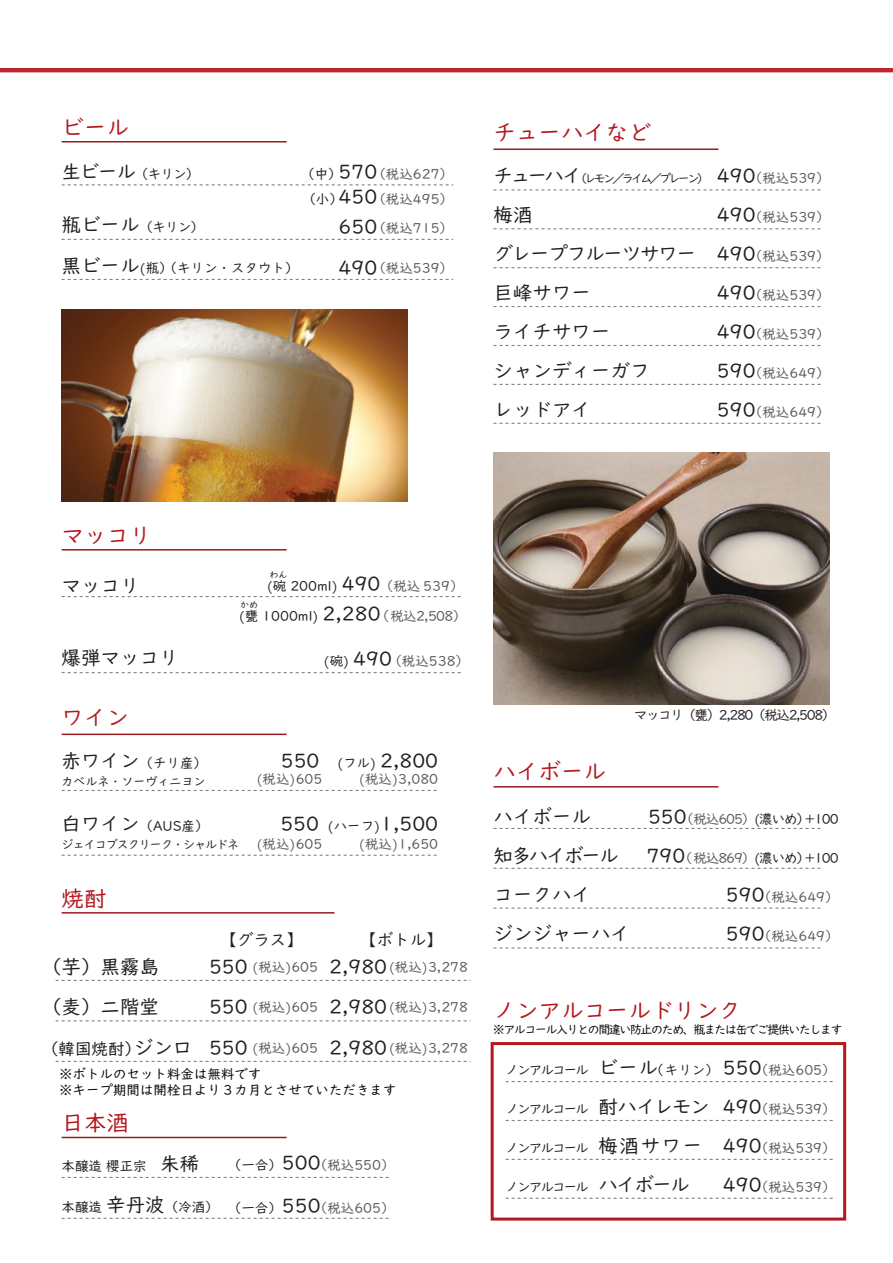
<style>
.page{position:relative;width:893px;height:1263px;background:#fff}
.page>*{position:absolute;margin:0;border:0;box-sizing:border-box;transform-origin:0 0}
.t1{font:22.5px "UD Digi Kyokasho NP R";color:#b4181d}
.t2{font:19.5px/39px "UD Digi Kyokasho NP R";color:#231f20}
.t3{font:16.5px "UD Digi Kyokasho NP R";color:#231f20}
.t4{font:13.5px/25.2px "UD Digi Kyokasho NP R";color:#57585a}
.t5{font:13.5px "UD Digi Kyokasho NP R";letter-spacing:-.08em;color:#231f20}
.t6{font:13.5px "UD Digi Kyokasho NP R";color:#231f20}
.t7{font:13.5px/15.1px "UD Digi Kyokasho N R";color:#080704}
.t8{font:13.5px "UD Digi Kyokasho NP R";letter-spacing:-.14em;color:#231f20}
.t9{font:13.5px "UD Digi Kyokasho NP R";letter-spacing:-.1em;color:#231f20}
.t10{font:12px "UD Digi Kyokasho N R";letter-spacing:-.12em;color:#080704}
.t11{font:12px "UD Digi Kyokasho NP R";letter-spacing:-.22em;color:#231f20}
.t12{font:12px "UD Digi Kyokasho NP R";letter-spacing:-.08em;color:#231f20}
.t13{font:12px "UD Digi Kyokasho NP R";color:#231f20}
.t14{font:9px "UD Digi Kyokasho NP R";color:#231f20}
.s1{font-size:19.5px}
.s2{color:#231f20}
.s3{font-size:19.5px;color:#231f20}
.s4{color:#57585a}
.s5{font-size:13.5px}
</style>
<div class="page">
<div style="left:491px;top:1042px;width:355px;height:178px;border:3px solid #b4181d"></div>
<hr style="left:62px;top:141px;width:225px;height:1px;background:#981a1e">
<hr style="left:493px;top:786px;width:225px;height:1px;background:#981a1e">
<hr style="left:62px;top:549px;width:225px;height:1px;background:#981a1e">
<hr style="left:62px;top:734px;width:225px;height:1px;background:#981a1e">
<hr style="left:493px;top:148px;width:225px;height:2px;background:#981a1e">
<hr style="left:62px;top:912px;width:272px;height:2px;background:#981a1e">
<hr style="left:62px;top:1137px;width:225px;height:1px;background:#981a1e">
<svg style="left:62px;top:184px;width:391px;height:1px"></svg>
<svg style="left:62px;top:239px;width:391px;height:1px"></svg>
<svg style="left:62px;top:279px;width:391px;height:1px"></svg>
<svg style="left:493px;top:828px;width:328px;height:1px"></svg>
<svg style="left:493px;top:907px;width:328px;height:2px"></svg>
<svg style="left:493px;top:947px;width:328px;height:1px"></svg>
<svg style="left:62px;top:790px;width:375px;height:1px"></svg>
<svg style="left:62px;top:855px;width:375px;height:1px"></svg>
<svg style="left:493px;top:189px;width:328px;height:1px"></svg>
<svg style="left:493px;top:228px;width:328px;height:1px"></svg>
<svg style="left:493px;top:267px;width:328px;height:1px"></svg>
<svg style="left:493px;top:306px;width:328px;height:1px"></svg>
<svg style="left:493px;top:345px;width:328px;height:1px"></svg>
<svg style="left:493px;top:384px;width:328px;height:1px"></svg>
<svg style="left:493px;top:423px;width:328px;height:1px"></svg>
<svg style="left:62px;top:1177px;width:327px;height:1px"></svg>
<svg style="left:62px;top:1218px;width:327px;height:1px"></svg>
<svg style="left:0;top:69px;width:893px;height:3px;background:#bd262b"></svg>
<img style="left:493px;top:453px;width:337px;height:252px">
<img style="left:62px;top:310px;width:345px;height:191px">
<svg style="left:493px;top:868px;width:328px;height:1px"></svg>
<svg style="left:56px;top:1061px;width:415px;height:1px"></svg>
<svg style="left:56px;top:1020px;width:415px;height:1px"></svg>
<svg style="left:56px;top:980px;width:415px;height:1px"></svg>
<svg style="left:506px;top:1081px;width:327px;height:1px"></svg>
<svg style="left:506px;top:1120px;width:327px;height:1px"></svg>
<svg style="left:506px;top:1159px;width:327px;height:1px"></svg>
<svg style="left:506px;top:1198px;width:327px;height:1px"></svg>
<svg style="left:62px;top:596px;width:399px;height:1px"></svg>
<svg style="left:62px;top:672px;width:399px;height:1px"></svg>
<h1 class="t1" style="left:62px;top:116px;width:69px">ビール</h1>
<h1 class="t1" style="left:493px;top:121px;width:159px">チューハイなど</h1>
<p class="t5" style="left:62px;top:167px;width:139px"><span class="s1">生ビール</span>（キリン）</p>
<p class="t5" style="left:62px;top:221px;width:144px"><span class="s1">瓶ビール</span>（キリン）</p>
<p class="t5" style="left:62px;top:261px;width:238px"><span class="s1">黒ビール</span>(瓶）（キリン・スタウト）</p>
<p class="t4" style="left:301px;top:161px;width:153px"><span class="s2">（中）</span><span class="s3">570</span>（税込627）<span class="s2">（小）</span><span class="s3">450</span>（税込495）</p>
<p class="t4" style="left:339px;top:215px;width:116px"><span class="s3">650</span>（税込715）</p>
<p class="t4" style="left:339px;top:256px;width:116px"><span class="s3">490</span>（税込539）</p>
<p class="t11" style="left:493px;top:173px;width:217px"><span class="s1">チューハイ</span>（レモン／ライム／プレーン）</p>
<h2 class="t2" style="left:493px;top:195px;width:204px">梅酒<br>グレープフルーツサワー巨峰サワー<br>ライチサワー<br>シャンディーガフ<br>レッドアイ</h2>
<p class="t4" style="left:717px;top:165px;width:114px"><span class="s3">490</span>（税込539）</p>
<p class="t4" style="left:717px;top:204px;width:114px"><span class="s3">490</span>（税込539）</p>
<p class="t4" style="left:717px;top:243px;width:114px"><span class="s3">490</span>（税込539）</p>
<p class="t4" style="left:717px;top:282px;width:114px"><span class="s3">490</span>（税込539）</p>
<p class="t4" style="left:717px;top:321px;width:114px"><span class="s3">490</span>（税込539）</p>
<p class="t4" style="left:717px;top:360px;width:114px"><span class="s3">590</span>（税込649）</p>
<p class="t4" style="left:717px;top:399px;width:114px"><span class="s3">590</span>（税込649）</p>
<h1 class="t1" style="left:62px;top:524px;width:92px">マッコリ</h1>
<h2 class="t2" style="left:62px;top:566px;width:80px">マッコリ</h2>
<h2 class="t2" style="left:62px;top:638px;width:119px">爆弾マッコリ</h2>
<p class="t14" style="left:270px;top:570px;width:19px">わん</p>
<p class="t6" style="left:267px;top:579px;width:198px">(碗 200ml) <span class="s1">490</span><span class="s4">（税込 539）</span></p>
<p class="t6" style="left:239px;top:609px;width:229px">(甕 1000ml) <span class="s1">2,280</span><span class="s4">（税込2,508）</span></p>
<p class="t4" style="left:324px;top:648px;width:147px"><span class="s2">(碗)</span> <span class="s3">490</span>（税込538）</p>
<p class="t14" style="left:240px;top:600px;width:19px">かめ</p>
<h1 class="t1" style="left:62px;top:706px;width:69px">ワイン</h1>
<p class="t9" style="left:634px;top:708px;width:203px">マッコリ（甕）2,280（税込2,508）</p>
<p class="t5" style="left:62px;top:756px;width:147px"><span class="s1">赤ワイン</span>（チリ産）</p>
<p class="t13" style="left:62px;top:775px;width:146px">カベルネ・ソーヴィニヨン</p>
<h2 class="t2" style="left:281px;top:741px;width:159px">550 <span class="s5">(フル)</span> 2,800</h2>
<p class="t4" style="left:257px;top:766px;width:67px">(税込)605</p>
<p class="t4" style="left:359px;top:766px;width:81px">(税込)3,080</p>
<h1 class="t1" style="left:493px;top:760px;width:114px">ハイボール</h1>
<p class="t5" style="left:62px;top:819px;width:148px"><span class="s1">白ワイン</span>（AUS産）</p>
<h2 class="t2" style="left:493px;top:797px;width:138px">ハイボール<br>知多ハイボールコークハイ<br>ジンジャーハイ</h2>
<h2 class="t2" style="left:280px;top:804px;width:159px">550 <span class="s5">(ハーフ)</span>1,500</h2>
<p class="t4" style="left:257px;top:831px;width:67px">(税込)605</p>
<p class="t4" style="left:359px;top:831px;width:81px">(税込)1,650</p>
<p class="t12" style="left:62px;top:838px;width:179px">ジェイコブスクリーク・シャルドネ</p>
<h1 class="t1" style="left:62px;top:887px;width:47px">焼酎</h1>
<p class="t3" style="left:220px;top:931px;width:84px">【グラス】</p>
<p class="t3" style="left:360px;top:931px;width:84px">【ボトル】</p>
<p class="t5" style="left:648px;top:812px;width:192px"><span class="s1">550</span><span class="s4">（税込605）</span>(濃いめ）+100</p>
<p class="t5" style="left:647px;top:851px;width:193px"><span class="s1">790</span><span class="s4">（税込869）</span>(濃いめ）+100</p>
<p class="t4" style="left:726px;top:884px;width:114px"><span class="s3">590</span>（税込649）</p>
<p class="t4" style="left:726px;top:923px;width:114px"><span class="s3">590</span>（税込649）</p>
<h2 class="t2" style="left:42px;top:946px;width:118px;line-height:40.5px">（芋）黒霧島（麦）二階堂</h2>
<p class="t3" style="left:42px;top:1040px;width:152px">（韓国焼酎）<span class="s1">ジンロ</span></p>
<h2 class="t2" style="left:209px;top:946px;width:40px;line-height:40.5px;text-align:justify">550<br>550<br>550</h2>
<p class="t4" style="left:389px;top:954px;width:81px">(税込)3,278</p>
<h2 class="t2" style="left:329px;top:946px;width:59px;line-height:40.5px;text-align:justify">2,980<br>2,980<br>2,980</h2>
<p class="t4" style="left:252px;top:954px;width:67px">(税込)605</p>
<p class="t4" style="left:252px;top:995px;width:67px">(税込)605</p>
<p class="t4" style="left:252px;top:1035px;width:67px">(税込)605</p>
<p class="t4" style="left:389px;top:995px;width:81px">(税込)3,278</p>
<p class="t4" style="left:389px;top:1035px;width:81px">(税込)3,278</p>
<p class="t7" style="left:59px;top:1067px;width:339px">※ボトルのセット料金は無料です<br>※キープ期間は開栓日より３カ月とさせていただきます</p>
<h1 class="t1" style="left:62px;top:1111px;width:69px">日本酒</h1>
<p class="t5" style="left:62px;top:1159px;width:139px">本醸造 櫻正宗 <span class="s1">朱稀</span></p>
<p class="t5" style="left:62px;top:1200px;width:159px">本醸造 <span class="s1">辛丹波</span>（冷酒）</p>
<p class="t4" style="left:228px;top:1152px;width:168px"><span class="s2">（一合）</span><span class="s3">500</span>（税込550）</p>
<p class="t4" style="left:228px;top:1196px;width:168px"><span class="s2">（一合）</span><span class="s3">550</span>（税込605）</p>
<h1 class="t1" style="left:493px;top:999px;width:249px">ノンアルコールドリンク</h1>
<p class="t10" style="left:493px;top:1024px;width:351px">※アルコール入りとの間違い防止のため、瓶または缶でご提供いたします</p>
<p class="t5" style="left:506px;top:1063px;width:331px">ノンアルコール <span class="s1">ビール</span>（キリン） <span class="s1">550</span><span class="s4">（税込605）</span></p>
<p class="t8" style="left:506px;top:1102px;width:206px">ノンアルコール <span class="s1">酎ハイレモン</span></p>
<p class="t8" style="left:506px;top:1141px;width:198px">ノンアルコール <span class="s1">梅酒サワー</span></p>
<p class="t8" style="left:506px;top:1180px;width:186px">ノンアルコール <span class="s1">ハイボール</span></p>
<p class="t4" style="left:723px;top:1096px;width:114px"><span class="s3">490</span>（税込539）</p>
<p class="t4" style="left:723px;top:1135px;width:114px"><span class="s3">490</span>（税込539）</p>
<p class="t4" style="left:723px;top:1174px;width:114px"><span class="s3">490</span>（税込539）</p>
</div>
